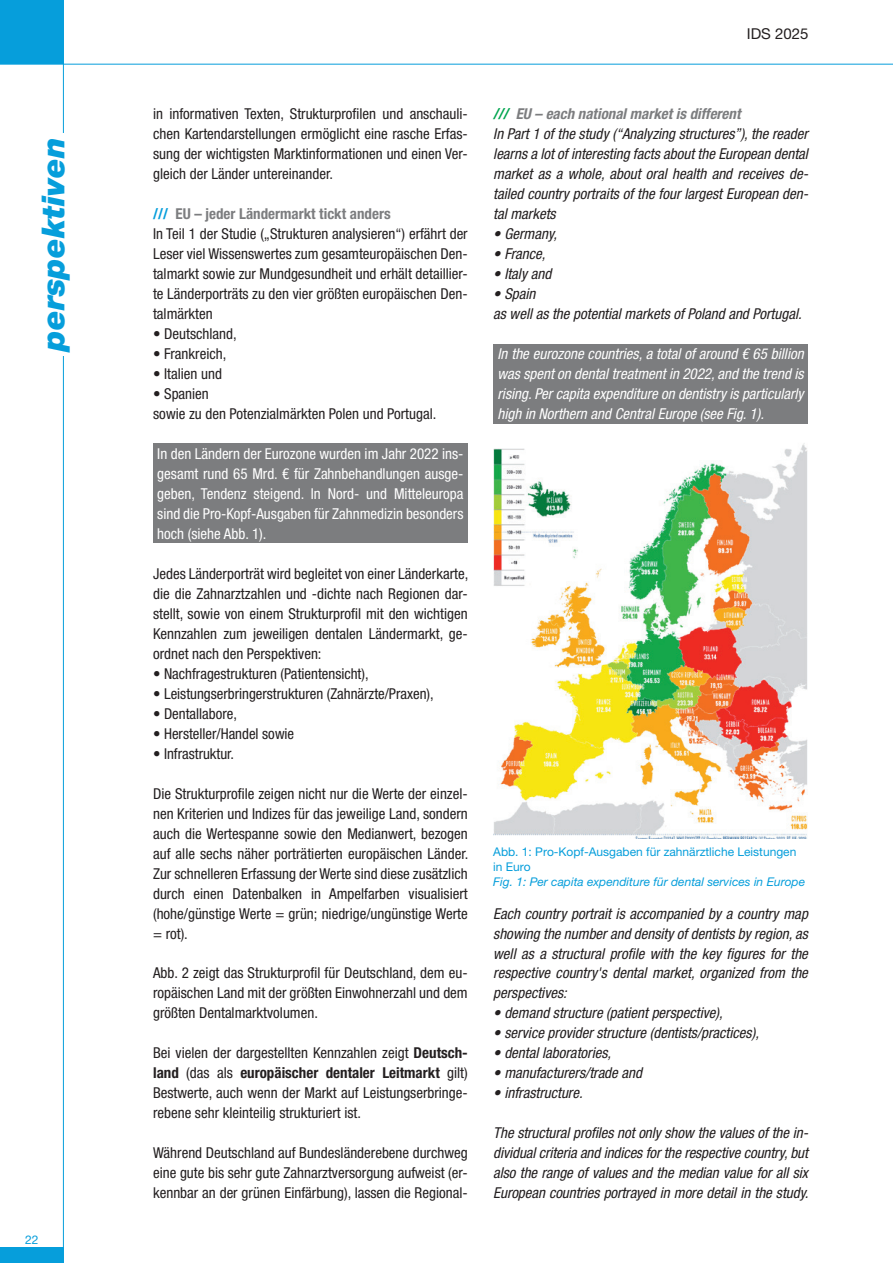
<style>
.page{position:relative;width:893px;height:1263px;background:#fff}
.page>*{position:absolute;margin:0;border:0;box-sizing:border-box;transform-origin:0 0}
.t1{font:italic 900 31.8px "Helvetica Neue LT Pro";color:#069edb}
.t2{font:condensed 15px/20px "Helvetica Neue LT Pro";color:#231f20;text-align:justify}
.t3{font:italic condensed 15px/20px "Helvetica Neue LT Pro";color:#231f20}
.t4{font:condensed 15px/20px "Helvetica Neue LT Pro";color:#fff;text-align:justify}
.t5{font:italic condensed 15px/20px "Helvetica Neue LT Pro";color:#fff;text-align:justify}
.t6{font:15px "Helvetica Neue LT Pro";color:#231f20}
.t7{font:12px/15px "Helvetica Neue LT Pro";color:#069edb}
.t8{font:italic 12px "Helvetica Neue LT Pro";color:#069edb}
.s1{font-weight:700;color:#069edb}
.s2{font-weight:700;color:#7c7d7f}
.s3{font-weight:700}
.s4{font-weight:700;color:#00a54f}
</style>
<div class="page">
<div style="left:0;top:0;width:64px;height:64px;background:#069edb"></div>
<hr style="left:0;top:64px;width:893px;height:1px;background:#069edb">
<hr style="left:63px;top:0;width:1px;height:1263px;background:#069edb">
<div style="left:0;top:1248px;width:64px;height:15px;background:#069edb"></div>
<div style="left:37px;top:133px;width:32px;height:222px;background:#fff"></div>
<div style="left:153px;top:444px;width:315px;height:99px;background:#7c7d7f"></div>
<div style="left:493px;top:344px;width:315px;height:79px;background:#7c7d7f"></div>
<img style="left:494px;top:443px;width:313px;height:396px">
<h1 class="t1" style="left:34px;top:351px;width:216px;rotate:-90deg">perspektiven</h1>
<p class="t7" style="left:25px;top:1231px;width:15px">22</p>
<p class="t6" style="left:747px;top:25px;width:63px">IDS 2025</p>
<p class="t2" style="left:153px;top:104px;width:316px">in informativen Texten, Strukturprofilen und anschauli&shy;chen Kartendarstellungen ermöglicht eine rasche Erfas&shy;sung der wichtigsten Marktinformationen und einen Ver&shy;gleich der Länder untereinander.</p>
<p class="t2" style="left:153px;top:204px;width:316px;text-align:left"><span class="s1">///</span> <span class="s2">EU – jeder Ländermarkt tickt anders<br></span>In Teil 1 der Studie („Strukturen analysieren“) erfährt der Leser viel Wissenswertes zum gesamteuropäischen Den&shy;talmarkt sowie zur Mundgesundheit und erhält detaillier&shy;te Länderporträts zu den vier größten europäischen Den&shy;talmärkten</p>
<p class="t2" style="left:153px;top:323px;width:85px">• Deutschland,</p>
<p class="t2" style="left:153px;top:343px;width:75px">• Frankreich,</p>
<p class="t2" style="left:153px;top:363px;width:70px">• Italien und</p>
<p class="t2" style="left:153px;top:383px;width:285px">• Spanien<br>sowie zu den Potenzialmärkten Polen und Portugal.</p>
<p class="t4" style="left:157px;top:443px;width:308px">In den Ländern der Eurozone wurden im Jahr 2022 ins&shy;gesamt rund 65 Mrd. € für Zahnbehandlungen ausge&shy;geben, Tendenz steigend. In Nord- und Mitteleuropa sind die Pro-Kopf-Ausgaben für Zahnmedizin besonders hoch (siehe Abb. 1).</p>
<p class="t2" style="left:153px;top:563px;width:317px">Jedes Länderporträt wird begleitet von einer Länderkarte, die die Zahnarztzahlen und -dichte nach Regionen dar&shy;stellt, sowie von einem Strukturprofil mit den wichtigen Kennzahlen zum jeweiligen dentalen Ländermarkt, ge&shy;ordnet nach den Perspektiven:</p>
<p class="t2" style="left:153px;top:663px;width:217px">• Nachfragestrukturen (Patientensicht),</p>
<p class="t2" style="left:153px;top:683px;width:282px">• Leistungserbringerstrukturen (Zahnärzte/Praxen),</p>
<p class="t2" style="left:153px;top:703px;width:85px">• Dentallabore,</p>
<p class="t2" style="left:153px;top:723px;width:143px">• Hersteller/Handel sowie</p>
<p class="t2" style="left:153px;top:743px;width:83px">• Infrastruktur.</p>
<p class="t2" style="left:153px;top:783px;width:317px">Die Strukturprofile zeigen nicht nur die Werte der einzel&shy;nen Kriterien und Indizes für das jeweilige Land, sondern auch die Wertespanne sowie den Medianwert, bezogen auf alle sechs näher porträtierten europäischen Länder.<br>Zur schnelleren Erfassung der Werte sind diese zusätzlich durch einen Datenbalken in Ampelfarben visualisiert (hohe/günstige Werte = grün; niedrige/ungünstige Werte = rot).</p>
<p class="t2" style="left:153px;top:963px;width:316px">Abb. 2 zeigt das Strukturprofil für Deutschland, dem eu&shy;ropäischen Land mit der größten Einwohnerzahl und dem größten Dentalmarktvolumen.</p>
<p class="t2" style="left:153px;top:1043px;width:316px">Bei vielen der dargestellten Kennzahlen zeigt <span class="s3">Deutsch&shy;land</span> (das als <span class="s3">europäischer dentaler Leitmarkt</span> gilt)<br>Bestwerte, auch wenn der Markt auf Leistungserbringe&shy;rebene sehr kleinteilig strukturiert ist.</p>
<p class="t2" style="left:153px;top:1143px;width:316px">Während Deutschland auf Bundesländerebene durchweg eine gute bis sehr gute Zahnarztversorgung aufweist (er&shy;kennbar an der grünen Einfärbung), lassen die Regional-</p>
<p class="t3" style="left:493px;top:104px;width:316px"><span class="s4">///</span> <span class="s2">EU – each national market is different<br></span>In Part 1 of the study (“Analyzing structures”), the reader learns a lot of interesting facts about the European dental market as a whole, about oral health and receives de&shy;tailed country portraits of the four largest European den&shy;tal markets</p>
<p class="t3" style="left:493px;top:224px;width:65px">• Germany,</p>
<p class="t3" style="left:493px;top:244px;width:54px">• France,</p>
<p class="t3" style="left:493px;top:264px;width:60px">• Italy and</p>
<p class="t3" style="left:493px;top:284px;width:310px">• Spain<br>as well as the potential markets of Poland and Portugal.</p>
<p class="t5" style="left:497px;top:344px;width:308px">In the eurozone countries, a total of around € 65 billion was spent on dental treatment in 2022, and the trend is rising. Per capita expenditure on dentistry is particularly high in Northern and Central Europe (see Fig. 1).</p>
<p class="t7" style="left:493px;top:844px;width:305px">Abb. 1: Pro-Kopf-Ausgaben für zahnärztliche Leistungen in Euro</p>
<p class="t8" style="left:493px;top:874px;width:313px">Fig. 1: Per capita expenditure für dental services in Europe</p>
<p class="t3" style="left:493px;top:904px;width:316px;text-align:justify">Each country portrait is accompanied by a country map showing the number and density of dentists by region, as well as a structural profile with the key figures for the respective country's dental market, organized from the perspectives:</p>
<p class="t3" style="left:493px;top:1003px;width:231px">• demand structure (patient perspective),</p>
<p class="t3" style="left:493px;top:1023px;width:267px">• service provider structure (dentists/practices),</p>
<p class="t3" style="left:493px;top:1043px;width:119px">• dental laboratories,</p>
<p class="t3" style="left:493px;top:1063px;width:150px">• manufacturers/trade and</p>
<p class="t3" style="left:493px;top:1083px;width:91px">• infrastructure.</p>
<p class="t3" style="left:493px;top:1123px;width:317px;text-align:justify">The structural profiles not only show the values of the in&shy;dividual criteria and indices for the respective country, but also the range of values and the median value for all six European countries portrayed in more detail in the study.</p>
</div>
